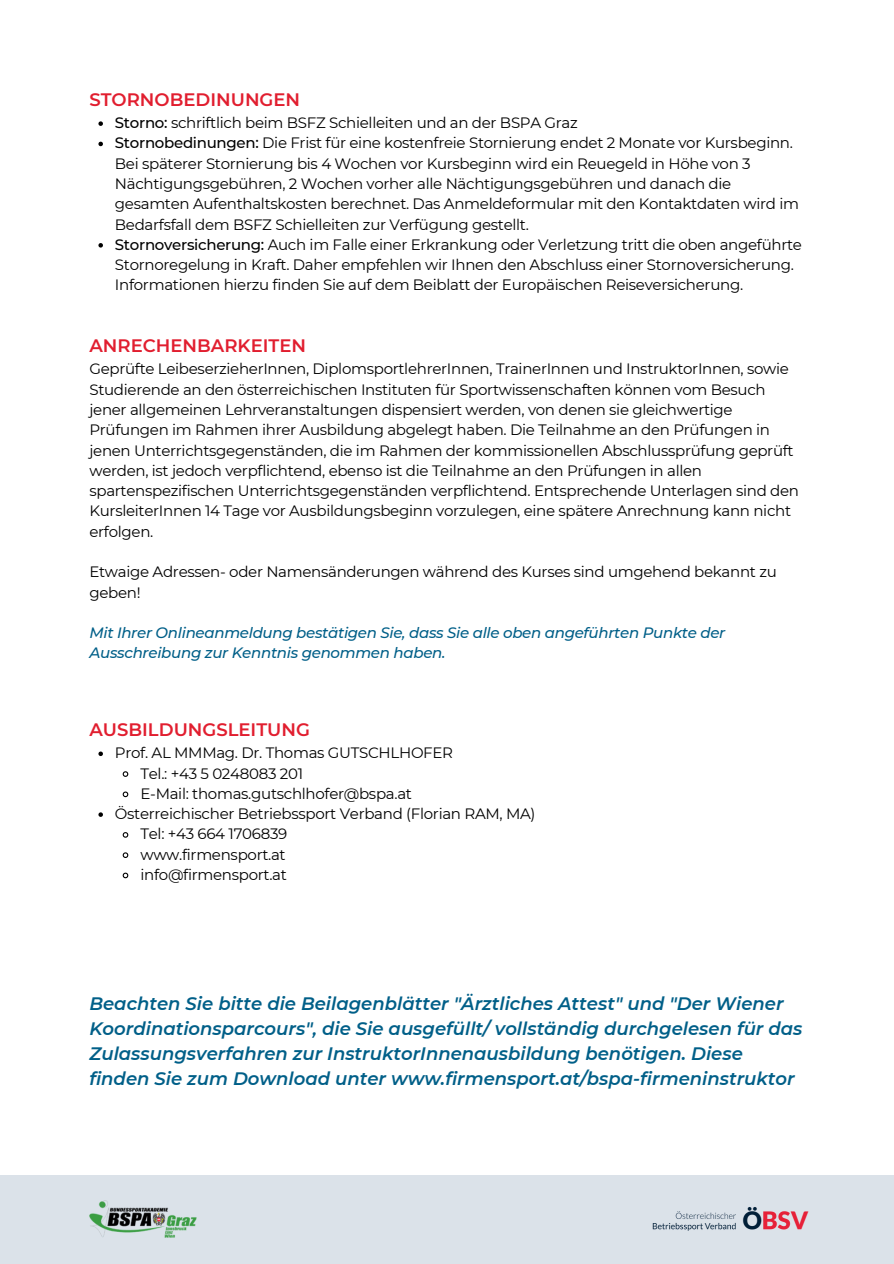
<style>
.page{position:relative;width:894px;height:1264px;background:#fff}
.page>*{position:absolute;margin:0;border:0;box-sizing:border-box;transform-origin:0 0}
.t1{font:italic 600 18px/24.8px "Montserrat";color:#005f88}
.t2{font:600 18px "Montserrat";color:#e11e2f}
.t3{font:15px/20.2px "Montserrat";letter-spacing:-.02em;color:#000}
.t4{font:italic 500 15px/20.2px "Montserrat";letter-spacing:-.02em;color:#005f88}
.s1{font-weight:500}
</style>
<div class="page">
<div style="left:0;top:1175px;width:893px;height:88px;background:#dbe2e9"></div>
<img style="left:89px;top:1200px;width:107px;height:37px">
<img style="left:652px;top:1207px;width:157px;height:24px">
<svg style="left:98px;top:121px;width:5px;height:5px"></svg>
<svg style="left:98px;top:142px;width:5px;height:4px"></svg>
<svg style="left:98px;top:243px;width:5px;height:4px"></svg>
<svg style="left:98px;top:751px;width:5px;height:5px"></svg>
<svg style="left:122px;top:771px;width:7px;height:6px"></svg>
<svg style="left:122px;top:791px;width:7px;height:7px"></svg>
<svg style="left:98px;top:812px;width:5px;height:4px"></svg>
<svg style="left:122px;top:832px;width:7px;height:6px"></svg>
<svg style="left:122px;top:852px;width:7px;height:6px"></svg>
<svg style="left:122px;top:872px;width:7px;height:7px"></svg>
<p class="t2" style="left:89px;top:88px;width:212px">STORNOBEDINUNGEN</p>
<p class="t3" style="left:115px;top:113px;width:464px"><span class="s1">Storno:</span> schriftlich beim BSFZ Schielleiten und an der BSPA Graz</p>
<p class="t3" style="left:115px;top:133px;width:685px"><span class="s1">Stornobedinungen:</span> Die Frist für eine kostenfreie Stornierung endet 2 Monate vor Kursbeginn.<br>Bei späterer Stornierung bis 4 Wochen vor Kursbeginn wird ein Reuegeld in Höhe von 3<br>Nächtigungsgebühren, 2 Wochen vorher alle Nächtigungsgebühren und danach die gesamten Aufenthaltskosten berechnet. Das Anmeldeformular mit den Kontaktdaten wird im Bedarfsfall dem BSFZ Schielleiten zur Verfügung gestellt.</p>
<p class="t3" style="left:115px;top:234px;width:688px"><span class="s1">Stornoversicherung:</span> Auch im Falle einer Erkrankung oder Verletzung tritt die oben angeführte<br>Stornoregelung in Kraft. Daher empfehlen wir Ihnen den Abschluss einer Stornoversicherung.<br>Informationen hierzu finden Sie auf dem Beiblatt der Europäischen Reiseversicherung.</p>
<p class="t2" style="left:89px;top:334px;width:218px">ANRECHENBARKEITEN</p>
<p class="t3" style="left:89px;top:359px;width:711px">Geprüfte LeibeserzieherInnen, DiplomsportlehrerInnen, TrainerInnen und InstruktorInnen, sowie Studierende an den österreichischen Instituten für Sportwissenschaften können vom Besuch jener allgemeinen Lehrveranstaltungen dispensiert werden, von denen sie gleichwertige Prüfungen im Rahmen ihrer Ausbildung abgelegt haben. Die Teilnahme an den Prüfungen in jenen Unterrichtsgegenständen, die im Rahmen der kommissionellen Abschlussprüfung geprüft werden, ist jedoch verpflichtend, ebenso ist die Teilnahme an den Prüfungen in allen spartenspezifischen Unterrichtsgegenständen verpflichtend. Entsprechende Unterlagen sind den KursleiterInnen 14 Tage vor Ausbildungsbeginn vorzulegen, eine spätere Anrechnung kann nicht erfolgen.</p>
<p class="t3" style="left:89px;top:561px;width:688px">Etwaige Adressen- oder Namensänderungen während des Kurses sind umgehend bekannt zu geben!</p>
<p class="t4" style="left:89px;top:622px;width:637px">Mit Ihrer Onlineanmeldung bestätigen Sie, dass Sie alle oben angeführten Punkte der<br>Ausschreibung zur Kenntnis genommen haben.</p>
<p class="t2" style="left:89px;top:718px;width:222px">AUSBILDUNGSLEITUNG</p>
<p class="t3" style="left:115px;top:742px;width:339px">Prof. AL MMMag. Dr. Thomas GUTSCHLHOFER</p>
<p class="t3" style="left:140px;top:763px;width:164px">Tel.: +43 5 0248083 201</p>
<p class="t3" style="left:140px;top:783px;width:273px">E-Mail: thomas.gutschlhofer@bspa.at</p>
<p class="t3" style="left:115px;top:803px;width:422px">Österreichischer Betriebssport Verband (Florian RAM, MA)</p>
<p class="t3" style="left:140px;top:824px;width:148px">Tel: +43 664 1706839</p>
<p class="t3" style="left:140px;top:844px;width:147px">www.firmensport.at</p>
<p class="t3" style="left:140px;top:864px;width:148px">info@firmensport.at</p>
<p class="t1" style="left:89px;top:991px;width:714px">Beachten Sie bitte die Beilagenblätter "Ärztliches Attest" und "Der Wiener Koordinationsparcours", die Sie ausgefüllt/ vollständig durchgelesen für das Zulassungsverfahren zur InstruktorInnenausbildung benötigen. Diese finden Sie zum Download unter www.firmensport.at/bspa-firmeninstruktor</p>
</div>
